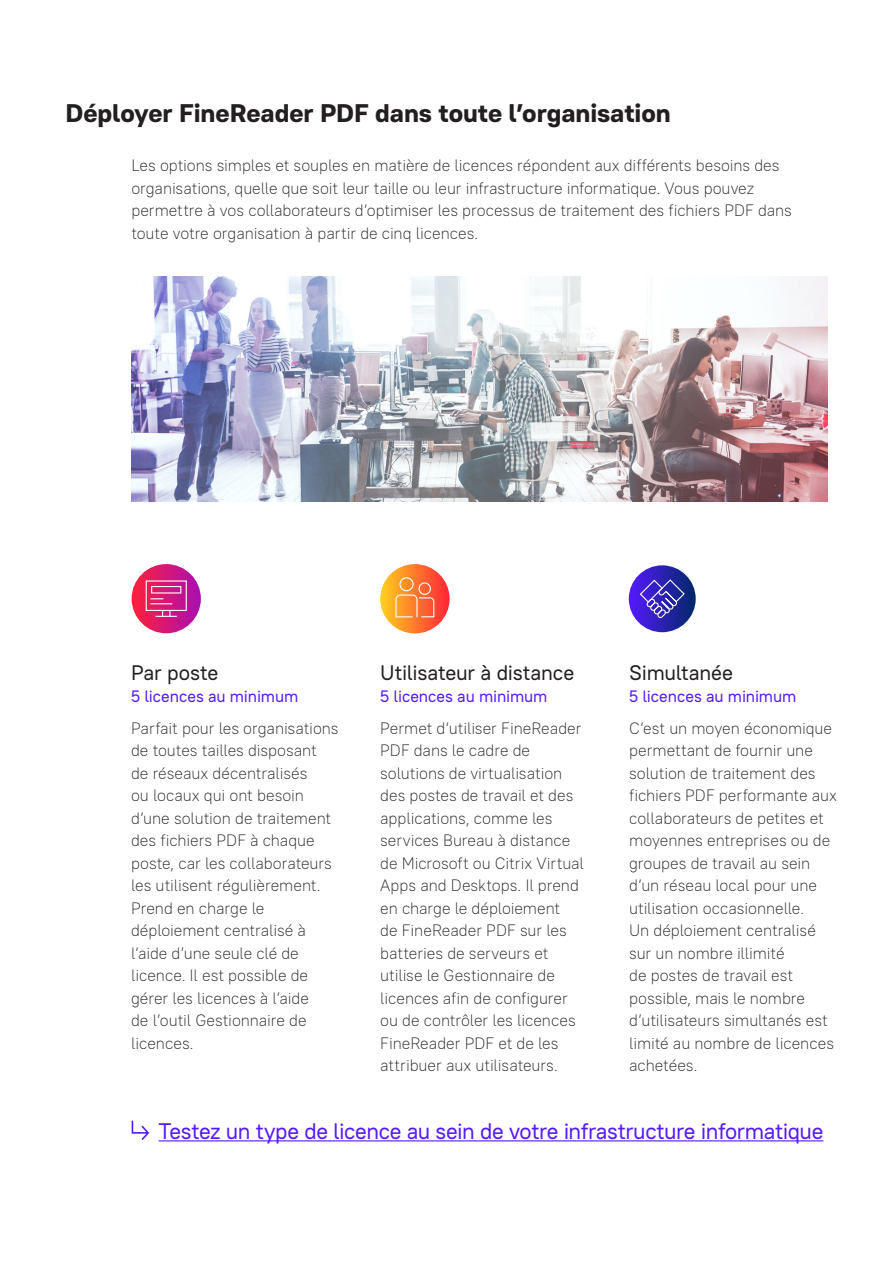
<style>
.page{position:relative;width:893px;height:1263px;background:#fff}
.page>*{position:absolute;margin:0;border:0;box-sizing:border-box;transform-origin:0 0}
.WP_Intro_18_24{font:700 25.5px "PT Root";letter-spacing:-.005em;color:#231f20}
.WP_Intro_18_24-2{font:22.5px "PT Root";letter-spacing:-.02em;color:#5519ff}
.H2_Blue{font:21px "PT Root";letter-spacing:-.01em;color:#231f20}
.Text_11_15{font:200 16.5px/22.5px "PT Root";letter-spacing:-.005em;color:#231f20}
.H2_Blue-2{font:16.5px "PT Root";letter-spacing:-.005em;color:#5519ff}
</style>
<div class="page">
<hr style="left:159px;top:1140px;width:664px;height:1px;background:#5519ff">
<svg style="left:132px;top:564px;width:69px;height:69px;background:#d41b79"></svg>
<div style="left:146px;top:580px;width:41px;height:31px;border:1px solid #fff"></div>
<svg style="left:155px;top:610px;width:22px;height:7px"></svg>
<div style="left:151px;top:586px;width:30px;height:7px;border:1px solid #fff"></div>
<svg style="left:150px;top:598px;width:22px;height:6px"></svg>
<svg style="left:380px;top:564px;width:70px;height:69px;background:#ff7d30"></svg>
<div style="left:399px;top:577px;width:15px;height:14px;border:1px solid #fff;border-radius:50%"></div>
<div style="left:418px;top:582px;width:13px;height:13px;border:1px solid #fff;border-radius:50%"></div>
<svg style="left:395px;top:594px;width:40px;height:24px"></svg>
<div style="left:629px;top:565px;width:67px;height:67px;background:linear-gradient(to right,#5418fe,#062c69);border-radius:33px"></div>
<svg style="left:639px;top:579px;width:46px;height:40px;background:#4b41bf"></svg>
<img style="left:131px;top:276px;width:697px;height:225px">
<svg style="left:132px;top:1120px;width:17px;height:20px"></svg>
<p class="WP_Intro_18_24" style="left:65px;top:96px;width:607px">Déployer FineReader PDF dans toute l’organisation</p>
<p class="Text_11_15" style="left:131px;top:154px;width:662px">Les options simples et souples en matière de licences répondent aux différents besoins des organisations, quelle que soit leur taille ou leur infrastructure informatique. Vous pouvez permettre à vos collaborateurs d’optimiser les processus de traitement des fichiers PDF dans toute votre organisation à partir de cinq licences.</p>
<p class="H2_Blue" style="left:131px;top:659px;width:89px">Par poste</p>
<p class="H2_Blue-2" style="left:131px;top:686px;width:169px">5 licences au minimum</p>
<p class="Text_11_15" style="left:131px;top:716px;width:209px">Parfait pour les organisations de toutes tailles disposant<br>de réseaux décentralisés<br>ou locaux qui ont besoin d’une solution de traitement des fichiers PDF à chaque poste, car les collaborateurs les utilisent régulièrement.<br>Prend en charge le déploiement centralisé à l’aide d’une seule clé de licence. Il est possible de gérer les licences à l’aide<br>de l’outil Gestionnaire de licences.</p>
<p class="H2_Blue" style="left:380px;top:659px;width:196px">Utilisateur à distance</p>
<p class="H2_Blue-2" style="left:380px;top:686px;width:169px">5 licences au minimum</p>
<p class="Text_11_15" style="left:380px;top:716px;width:205px">Permet d’utiliser FineReader<br>PDF dans le cadre de solutions de virtualisation des postes de travail et des applications, comme les services Bureau à distance de Microsoft ou Citrix Virtual<br>Apps and Desktops. Il prend en charge le déploiement<br>de FineReader PDF sur les batteries de serveurs et utilise le Gestionnaire de licences afin de configurer ou de contrôler les licences<br>FineReader PDF et de les attribuer aux utilisateurs.</p>
<p class="H2_Blue" style="left:629px;top:659px;width:105px">Simultanée</p>
<p class="H2_Blue-2" style="left:629px;top:686px;width:169px">5 licences au minimum</p>
<p class="Text_11_15" style="left:629px;top:716px;width:209px">C’est un moyen économique permettant de fournir une solution de traitement des fichiers PDF performante aux collaborateurs de petites et moyennes entreprises ou de groupes de travail au sein d’un réseau local pour une utilisation occasionnelle.<br>Un déploiement centralisé sur un nombre illimité<br>de postes de travail est possible, mais le nombre d’utilisateurs simultanés est limité au nombre de licences achetées.</p>
<p class="WP_Intro_18_24-2" style="left:159px;top:1116px;width:666px">Testez un type de licence au sein de votre infrastructure informatique</p>
</div>
